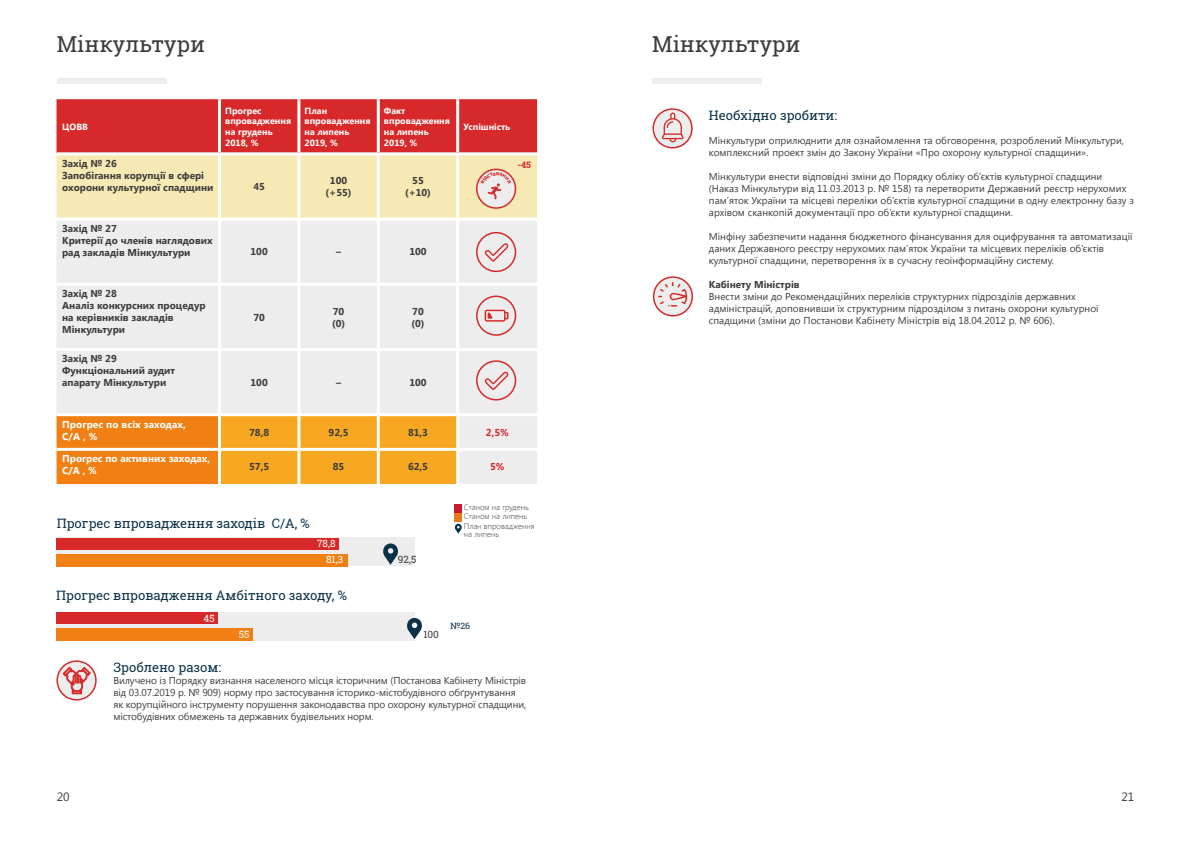
<style>
.page{position:relative;width:1191px;height:842px;background:#fff}
.page>*{position:absolute;margin:0;border:0;box-sizing:border-box;transform-origin:0 0}
.t1{font:22px "Roboto Slab";color:#3c3c3b}
.t2{font:13px "Roboto Slab";color:#0b3149}
.t3{font:12px "Segoe UI";color:#3c3c3b}
.t4{font:10px/12px "Segoe UI";color:#3c3c3b}
.t5{font:700 10px/12px "Segoe UI";color:#3c3c3b}
.t6{font:700 10px/12px "Segoe UI";color:#fff}
.t7{font:10px/16.2px "Roboto Slab";color:#fff}
.t8{font:10px "Roboto Slab";color:#3c3c3b}
.t9{font:700 10px "Segoe UI";color:#d72929}
.t10{font:700 9px/10.8px "Segoe UI";color:#fff}
.t11{font:700 9px "Roboto Slab";color:#d72929}
.t12{font:8.7px "Roboto Slab";color:#0b3149}
.t13{font:300 8px/9.5px "Segoe UI";color:#3c3c3b}
</style>
<div class="page">
<div style="left:57px;top:78px;width:110px;height:6px;background:#ededed"></div>
<div style="left:652px;top:78px;width:110px;height:6px;background:#ededed"></div>
<div style="left:57px;top:221px;width:480px;height:263px;background:#ededed"></div>
<svg style="left:57px;top:416px;width:399px;height:68px;background:#f4971b"></svg>
<hr style="left:218px;top:221px;width:3px;height:62px;background:#fff">
<hr style="left:297px;top:221px;width:3px;height:62px;background:#fff">
<hr style="left:377px;top:221px;width:3px;height:62px;background:#fff">
<hr style="left:456px;top:221px;width:3px;height:62px;background:#fff">
<hr style="left:57px;top:283px;width:162px;height:3px;background:#fff">
<hr style="left:219px;top:283px;width:80px;height:3px;background:#fff">
<hr style="left:218px;top:286px;width:3px;height:62px;background:#fff">
<hr style="left:299px;top:283px;width:79px;height:3px;background:#fff">
<hr style="left:297px;top:286px;width:3px;height:62px;background:#fff">
<hr style="left:378px;top:283px;width:80px;height:3px;background:#fff">
<hr style="left:377px;top:286px;width:3px;height:62px;background:#fff">
<hr style="left:458px;top:283px;width:79px;height:3px;background:#fff">
<hr style="left:456px;top:286px;width:3px;height:62px;background:#fff">
<hr style="left:57px;top:348px;width:162px;height:3px;background:#fff">
<hr style="left:219px;top:348px;width:80px;height:3px;background:#fff">
<hr style="left:218px;top:351px;width:3px;height:62px;background:#fff">
<hr style="left:299px;top:348px;width:79px;height:3px;background:#fff">
<hr style="left:297px;top:351px;width:3px;height:62px;background:#fff">
<hr style="left:378px;top:348px;width:80px;height:3px;background:#fff">
<hr style="left:377px;top:351px;width:3px;height:62px;background:#fff">
<hr style="left:458px;top:348px;width:79px;height:3px;background:#fff">
<hr style="left:456px;top:351px;width:3px;height:62px;background:#fff">
<hr style="left:57px;top:413px;width:162px;height:3px;background:#fff">
<hr style="left:219px;top:413px;width:80px;height:3px;background:#fff">
<hr style="left:218px;top:416px;width:3px;height:32px;background:#fff">
<hr style="left:299px;top:413px;width:79px;height:3px;background:#fff">
<hr style="left:297px;top:416px;width:3px;height:32px;background:#fff">
<hr style="left:378px;top:413px;width:80px;height:3px;background:#fff">
<hr style="left:377px;top:416px;width:3px;height:32px;background:#fff">
<hr style="left:458px;top:413px;width:79px;height:3px;background:#fff">
<hr style="left:456px;top:416px;width:3px;height:32px;background:#fff">
<hr style="left:218px;top:451px;width:3px;height:33px;background:#fff">
<hr style="left:297px;top:451px;width:3px;height:33px;background:#fff">
<hr style="left:377px;top:451px;width:3px;height:33px;background:#fff">
<hr style="left:456px;top:451px;width:3px;height:33px;background:#fff">
<hr style="left:57px;top:448px;width:162px;height:3px;background:#fff">
<hr style="left:219px;top:448px;width:80px;height:3px;background:#fff">
<hr style="left:299px;top:448px;width:79px;height:3px;background:#fff">
<hr style="left:378px;top:448px;width:80px;height:3px;background:#fff">
<hr style="left:458px;top:448px;width:79px;height:3px;background:#fff">
<div style="left:477px;top:233px;width:38px;height:38px;background:#ededed;border-radius:50%"></div>
<div style="left:476px;top:232px;width:40px;height:40px;border:2px solid #d72929;border-radius:50%"></div>
<svg style="left:484px;top:243px;width:24px;height:19px"></svg>
<div style="left:477px;top:361px;width:38px;height:39px;background:#ededed;border-radius:50%"></div>
<div style="left:476px;top:360px;width:40px;height:40px;border:2px solid #d72929;border-radius:50%"></div>
<svg style="left:484px;top:371px;width:24px;height:19px"></svg>
<div style="left:57px;top:538px;width:357px;height:28px;background:#ededed"></div>
<div style="left:57px;top:538px;width:281px;height:12px;background:#d72929"></div>
<div style="left:57px;top:554px;width:291px;height:12px;background:#f08013"></div>
<svg style="left:383px;top:543px;width:15px;height:22px"></svg>
<div style="left:56px;top:612px;width:358px;height:28px;background:#ededed"></div>
<div style="left:56px;top:612px;width:162px;height:12px;background:#d72929"></div>
<div style="left:56px;top:628px;width:197px;height:12px;background:#f08013"></div>
<svg style="left:407px;top:618px;width:15px;height:21px"></svg>
<svg style="left:57px;top:661px;width:39px;height:39px"></svg>
<div style="left:56px;top:660px;width:41px;height:40px;border:2px solid #d72929;border-radius:50%"></div>
<svg style="left:63px;top:667px;width:28px;height:27px"></svg>
<svg style="left:653px;top:109px;width:39px;height:39px"></svg>
<div style="left:652px;top:108px;width:40px;height:40px;border:2px solid #d72929;border-radius:50%"></div>
<svg style="left:662px;top:113px;width:21px;height:29px"></svg>
<svg style="left:653px;top:277px;width:39px;height:39px"></svg>
<div style="left:653px;top:276px;width:40px;height:40px;border:2px solid #d72929;border-radius:50%"></div>
<svg style="left:658px;top:282px;width:29px;height:25px"></svg>
<div style="left:477px;top:296px;width:38px;height:39px;background:#ededed;border-radius:50%"></div>
<div style="left:476px;top:296px;width:40px;height:40px;border:2px solid #d72929;border-radius:50%"></div>
<svg style="left:484px;top:310px;width:24px;height:12px"></svg>
<div style="left:454px;top:504px;width:8px;height:8px;background:#ca182d"></div>
<div style="left:454px;top:514px;width:8px;height:8px;background:#e47d19"></div>
<svg style="left:455px;top:524px;width:7px;height:10px"></svg>
<svg style="left:57px;top:99px;width:480px;height:120px;background:#e9967c"></svg>
<h1 class="t1" style="left:57px;top:29px;width:150px">Мінкультури</h1>
<h1 class="t1" style="left:652px;top:29px;width:150px">Мінкультури</h1>
<p class="t10" style="left:62px;top:121px;width:27px">ЦОВВ</p>
<p class="t5" style="left:62px;top:157px;width:153px">Захід № 26<br>Запобігання корупції в сфері охорони культурної спадщини</p>
<p class="t5" style="left:62px;top:222px;width:152px">Захід № 27<br>Критерії до членів наглядових рад закладів Мінкультури</p>
<p class="t5" style="left:62px;top:287px;width:145px">Захід № 28<br>Аналіз конкурсних процедур на керівників закладів<br>Мінкультури</p>
<p class="t5" style="left:62px;top:352px;width:114px">Захід № 29<br>Функціональний аудит апарату Мінкультури</p>
<p class="t10" style="left:225px;top:105px;width:67px">Прогрес впровадження на грудень<br>2018, %</p>
<p class="t10" style="left:304px;top:105px;width:67px">План впровадження на липень<br>2019, %</p>
<p class="t10" style="left:384px;top:105px;width:67px">Факт впровадження на липень<br>2019, %</p>
<p class="t5" style="left:253px;top:180px;width:13px">45</p>
<p class="t5" style="left:326px;top:174px;width:27px;text-align:center">100 (+55)</p>
<p class="t5" style="left:405px;top:174px;width:27px;text-align:center">55 (+10)</p>
<p class="t5" style="left:250px;top:245px;width:19px">100</p>
<p class="t5" style="left:336px;top:245px;width:6px">–</p>
<p class="t5" style="left:409px;top:245px;width:19px">100</p>
<p class="t5" style="left:253px;top:310px;width:13px">70</p>
<p class="t5" style="left:332px;top:304px;width:15px">70 (0)</p>
<p class="t5" style="left:411px;top:304px;width:15px">70 (0)</p>
<p class="t5" style="left:250px;top:376px;width:19px">100</p>
<p class="t5" style="left:336px;top:376px;width:6px">–</p>
<p class="t5" style="left:409px;top:376px;width:19px">100</p>
<p class="t10" style="left:463px;top:121px;width:48px">Успішність</p>
<p class="t11" style="left:517px;top:158px;width:15px">-45</p>
<p class="t6" style="left:62px;top:417px;width:125px">Прогрес по всіх заходах,<br>С/А , %</p>
<p class="t5" style="left:249px;top:426px;width:21px">78,8</p>
<p class="t5" style="left:328px;top:426px;width:21px">92,5</p>
<p class="t5" style="left:408px;top:426px;width:21px">81,3</p>
<p class="t9" style="left:486px;top:425px;width:24px">2,5%</p>
<p class="t6" style="left:62px;top:452px;width:149px">Прогрес по активних заходах,<br>С/А , %</p>
<p class="t5" style="left:249px;top:460px;width:21px">57,5</p>
<p class="t5" style="left:333px;top:460px;width:13px">85</p>
<p class="t5" style="left:408px;top:460px;width:21px">62,5</p>
<p class="t9" style="left:490px;top:460px;width:16px">5%</p>
<h2 class="t2" style="left:57px;top:514px;width:255px">Прогрес впровадження заходів С/А, %</h2>
<p class="t7" style="left:326px;top:535px;width:19px;text-indent:-9px">78,8<br>81,3</p>
<h2 class="t2" style="left:56px;top:586px;width:292px">Прогрес впровадження Амбітного заходу, %</h2>
<p class="t7" style="left:204px;top:610px;width:13px">45</p>
<p class="t7" style="left:239px;top:626px;width:12px">55</p>
<p class="t8" style="left:398px;top:553px;width:20px">92,5</p>
<p class="t13" style="left:464px;top:502px;width:72px">Станом на грудень<br>Станом на липень<br>План впровадження</p>
<p class="t13" style="left:464px;top:529px;width:37px">на липень</p>
<p class="t8" style="left:423px;top:627px;width:17px">100</p>
<p class="t12" style="left:450px;top:620px;width:21px">№26</p>
<p class="t3" style="left:57px;top:788px;width:14px">20</p>
<h2 class="t2" style="left:113px;top:658px;width:109px">Зроблено разом:</h2>
<p class="t4" style="left:113px;top:674px;width:414px">Вилучено із Порядку визнання населеного місця історичним (Постанова Кабінету Міністрів від 03.07.2019 р. № 909) норму про застосування історико-містобудівного обґрунтування як корупційного інструменту порушення законодавства про охорону культурної спадщини, містобудівних обмежень та державних будівельних норм.</p>
<h2 class="t2" style="left:709px;top:106px;width:130px">Необхідно зробити:</h2>
<p class="t4" style="left:709px;top:134px;width:416px">Мінкультури оприлюднити для ознайомлення та обговорення, розроблений Мінкультури, комплексний проект змін до Закону України «Про охорону культурної спадщини».</p>
<p class="t4" style="left:709px;top:170px;width:426px">Мінкультури внести відповідні зміни до Порядку обліку об’єктів культурної спадщини (Наказ Мінкультури від 11.03.2013 р. № 158) та перетворити Державний реєстр нерухомих пам’яток України та місцеві переліки об’єктів культурної спадщини в одну електронну базу з архівом сканкопій документації про об’єкти культурної спадщини.</p>
<p class="t4" style="left:709px;top:230px;width:425px">Мінфіну забезпечити надання бюджетного фінансування для оцифрування та автоматизації даних Державного реєстру нерухомих пам’яток України та місцевих переліків об’єктів культурної спадщини, перетворення їх в сучасну геоінформаційну систему.</p>
<p class="t5" style="left:709px;top:278px;width:92px">Кабінету Міністрів</p>
<p class="t4" style="left:709px;top:290px;width:391px">Внести зміни до Рекомендаційних переліків структурних підрозділів державних адміністрацій, доповнивши їх структурним підрозділом з питань охорони культурної спадщини (зміни до Постанови Кабінету Міністрів від 18.04.2012 р. № 606).</p>
<p class="t3" style="left:1121px;top:788px;width:14px">21</p>
</div>
